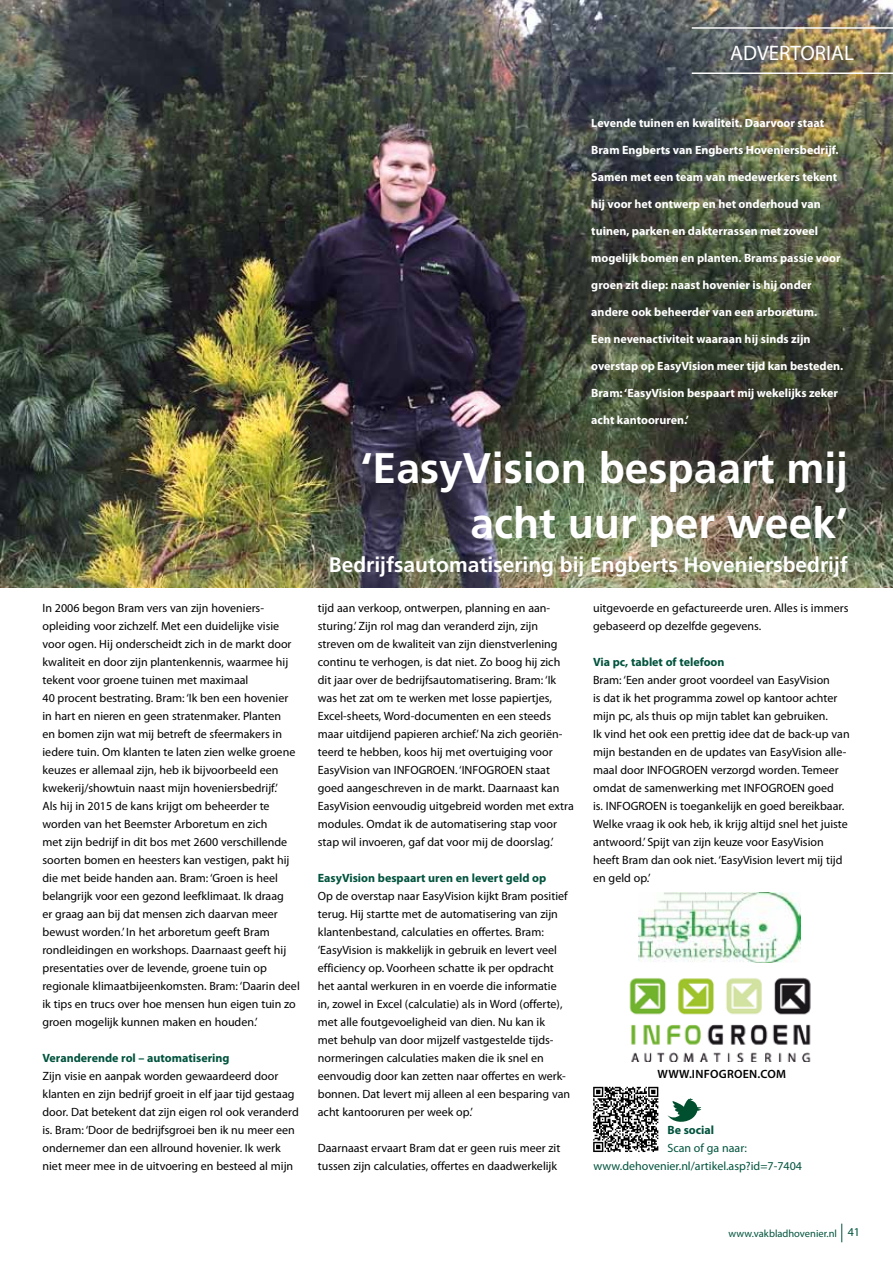
<style>
.page{position:relative;width:893px;height:1263px;background:#fff}
.page>*{position:absolute;margin:0;border:0;box-sizing:border-box;transform-origin:0 0}
.t1{font:700 42.75px/55.5px "Frutiger";color:#fff;text-align:right}
.t2{font:700 21px "Frutiger";color:#fff}
.t3{font:21px "Myriad Pro";color:#fff}
.t4{font:12px/18px "Myriad Pro";color:#000}
.t5{font:700 12px "Myriad Pro";color:#fff}
.t6{font:700 12px "Myriad Pro";color:#00533d}
.t7{font:12px/18px "Myriad Pro";color:#00533d}
.t8{font:600 12px "Myriad Pro";letter-spacing:.02em;color:#000}
.t9{font:10.5px "Myriad Pro";color:#00533d}
.s1{font-size:12px}
</style>
<div class="page">
<svg style="left:841px;top:1223px;width:1px;height:19px"></svg>
<img style="left:629px;top:977px;width:182px;height:84px">
<img style="left:638px;top:893px;width:163px;height:69px">
<img style="left:0;top:0;width:893px;height:588px">
<hr style="left:692px;top:72px;width:201px;height:2px;background:#fff">
<hr style="left:692px;top:27px;width:201px;height:2px;background:#fff">
<svg style="left:593px;top:1087px;width:65px;height:65px"></svg>
<svg style="left:667px;top:1098px;width:34px;height:24px"></svg>
<h2 class="t3" style="left:730px;top:40px;width:125px">ADVERTORIAL</h2>
<p class="t4" style="left:43px;top:599px;width:259px">In 2006 begon Bram vers van zijn hoveniers&shy;opleiding voor zichzelf. Met een duidelijke visie voor ogen. Hij onderscheidt zich in de markt door kwaliteit en door zijn plantenkennis, waarmee hij tekent voor groene tuinen met maximaal<br>40 procent bestrating. Bram: ‘Ik ben een hovenier in hart en nieren en geen stratenmaker. Planten<br>en bomen zijn wat mij betreft de sfeermakers in iedere tuin. Om klanten te laten zien welke groene keuzes er allemaal zijn, heb ik bijvoorbeeld een kwekerij/showtuin naast mijn hoveniersbedrijf.’<br>Als hij in 2015 de kans krijgt om beheerder te worden van het Beemster Arboretum en zich<br>met zijn bedrijf in dit bos met 2600 verschillende soorten bomen en heesters kan vestigen, pakt hij die met beide handen aan. Bram: ‘Groen is heel belangrijk voor een gezond leefklimaat. Ik draag<br>er graag aan bij dat mensen zich daarvan meer bewust worden.’ In het arboretum geeft Bram rondleidingen en workshops. Daarnaast geeft hij presentaties over de levende, groene tuin op regionale klimaatbijeenkomsten. Bram: ‘Daarin deel ik tips en trucs over hoe mensen hun eigen tuin zo groen mogelijk kunnen maken en houden.’</p>
<p class="t6" style="left:43px;top:1050px;width:189px">Veranderende rol – automatisering</p>
<p class="t4" style="left:43px;top:1067px;width:258px">Zijn visie en aanpak worden gewaardeerd door klanten en zijn bedrijf groeit in elf jaar tijd gestaag door. Dat betekent dat zijn eigen rol ook veranderd is. Bram: ‘Door de bedrijfsgroei ben ik nu meer een ondernemer dan een allround hovenier. Ik werk niet meer mee in de uitvoering en besteed al mijn</p>
<p class="t5" style="left:591px;top:115px;width:234px">Levende tuinen en kwaliteit. Daarvoor staat</p>
<p class="t5" style="left:591px;top:142px;width:249px">Bram Engberts van Engberts Hoveniersbedrijf.</p>
<p class="t5" style="left:591px;top:169px;width:247px">Samen met een team van medewerkers tekent</p>
<p class="t5" style="left:591px;top:196px;width:231px">hij voor het ontwerp en het onderhoud van</p>
<p class="t5" style="left:591px;top:223px;width:228px">tuinen, parken en dakterrassen met zoveel</p>
<p class="t5" style="left:591px;top:250px;width:251px">mogelijk bomen en planten. Brams passie voor</p>
<p class="t5" style="left:591px;top:277px;width:222px">groen zit diep: naast hovenier is hij onder</p>
<p class="t5" style="left:591px;top:304px;width:227px">andere ook beheerder van een arboretum.</p>
<p class="t5" style="left:591px;top:331px;width:221px">Een nevenactiviteit waaraan hij sinds zijn</p>
<p class="t5" style="left:591px;top:358px;width:253px">overstap op EasyVision meer tijd kan besteden.</p>
<p class="t5" style="left:591px;top:385px;width:248px">Bram: ‘EasyVision bespaart mij wekelijks zeker</p>
<p class="t5" style="left:591px;top:412px;width:99px">acht kantooruren.’</p>
<h1 class="t1" style="left:361px;top:439px;width:489px">‘EasyVision bespaart mij acht uur per week’</h1>
<h2 class="t2" style="left:329px;top:553px;width:521px">Bedrijfsautomatisering bij Engberts Hoveniersbedrijf</h2>
<p class="t4" style="left:318px;top:599px;width:257px">tijd aan verkoop, ontwerpen, planning en aan&shy;sturing.’ Zijn rol mag dan veranderd zijn, zijn streven om de kwaliteit van zijn dienstverlening continu te verhogen, is dat niet. Zo boog hij zich dit jaar over de bedrijfsautomatisering. Bram: ‘Ik was het zat om te werken met losse papiertjes, Excel-sheets, Word-documenten en een steeds maar uitdijend papieren archief.’ Na zich georiën&shy;teerd te hebben, koos hij met overtuiging voor EasyVision van INFOGROEN. ‘INFOGROEN staat goed aangeschreven in de markt. Daarnaast kan EasyVision eenvoudig uitgebreid worden met extra modules. Omdat ik de automatisering stap voor stap wil invoeren, gaf dat voor mij de doorslag.’</p>
<p class="t6" style="left:318px;top:870px;width:230px">EasyVision bespaart uren en levert geld op</p>
<p class="t4" style="left:318px;top:887px;width:254px">Op de overstap naar EasyVision kijkt Bram positief terug. Hij startte met de automatisering van zijn klantenbestand, calculaties en offertes. Bram: ‘EasyVision is makkelijk in gebruik en levert veel efficiency op. Voorheen schatte ik per opdracht het aantal werkuren in en voerde die informatie in, zowel in Excel (calculatie) als in Word (offerte), met alle foutgevoeligheid van dien. Nu kan ik<br>met behulp van door mijzelf vastgestelde tijds&shy;normeringen calculaties maken die ik snel en eenvoudig door kan zetten naar offertes en werk&shy;bonnen. Dat levert mij alleen al een besparing van acht kantooruren per week op.’</p>
<p class="t4" style="left:318px;top:1139px;width:244px">Daarnaast ervaart Bram dat er geen ruis meer zit tussen zijn calculaties, offertes en daadwerkelijk</p>
<p class="t4" style="left:593px;top:599px;width:257px">uitgevoerde en gefactureerde uren. Alles is immers gebaseerd op dezelfde gegevens.</p>
<p class="t6" style="left:593px;top:654px;width:133px">Via pc, tablet of telefoon</p>
<p class="t4" style="left:593px;top:671px;width:258px">Bram: ‘Een ander groot voordeel van EasyVision<br>is dat ik het programma zowel op kantoor achter mijn pc, als thuis op mijn tablet kan gebruiken.<br>Ik vind het ook een prettig idee dat de back-up van mijn bestanden en de updates van EasyVision alle&shy;maal door INFOGROEN verzorgd worden. Temeer omdat de samenwerking met INFOGROEN goed<br>is. INFOGROEN is toegankelijk en goed bereikbaar.<br>Welke vraag ik ook heb, ik krijg altijd snel het juiste antwoord.’ Spijt van zijn keuze voor EasyVision heeft Bram dan ook niet. ‘EasyVision levert mij tijd en geld op.’</p>
<p class="t8" style="left:658px;top:1067px;width:130px">WWW.INFOGROEN.COM</p>
<p class="t6" style="left:667px;top:1122px;width:48px">Be social</p>
<p class="t7" style="left:594px;top:1139px;width:210px;text-indent:74px">Scan of ga naar: www.dehovenier.nl/artikel.asp?id=7-7404</p>
<p class="t9" style="left:729px;top:1227px;width:133px">www.vakbladhovenier.nl <span class="s1">41</span></p>
</div>
